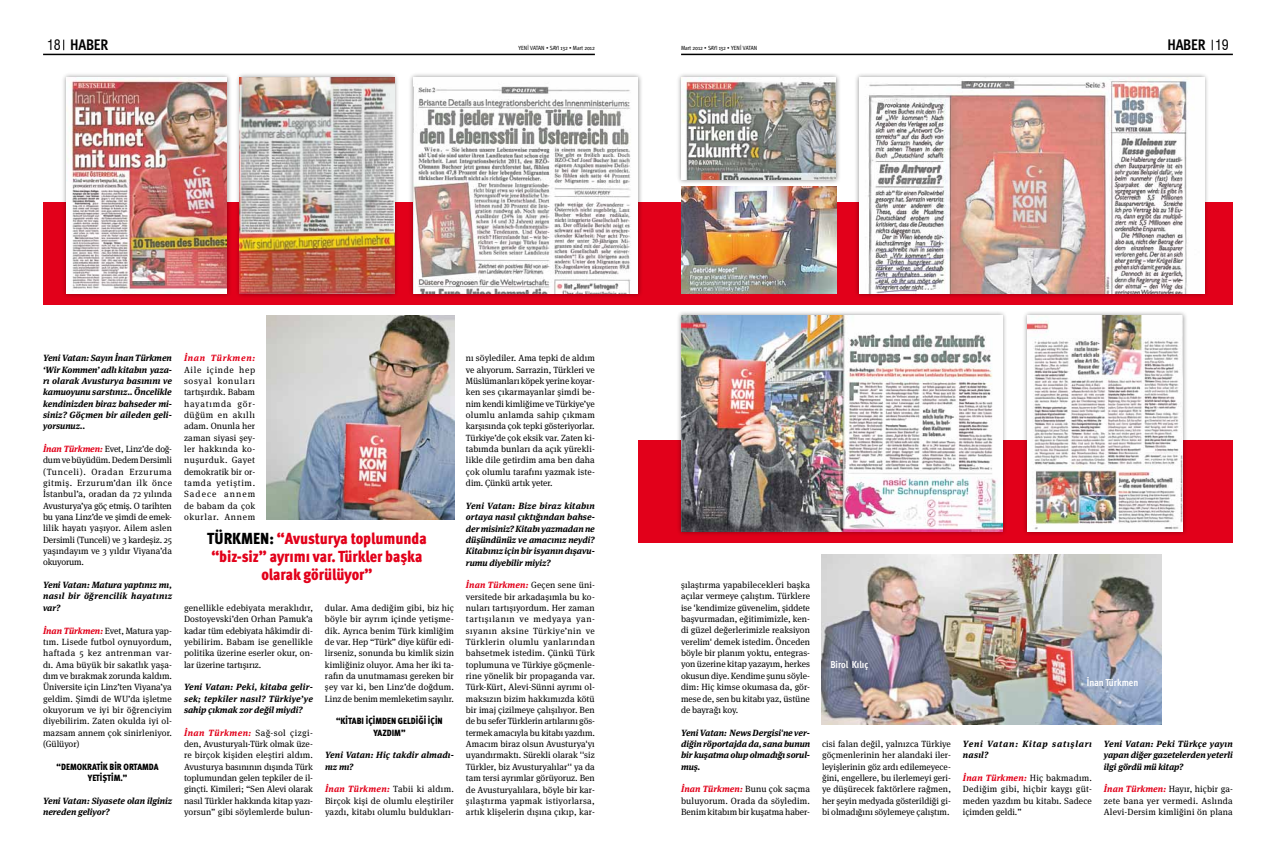
<style>
.page{position:relative;width:1276px;height:851px;background:#fff}
.page>*{position:absolute;margin:0;border:0;box-sizing:border-box;transform-origin:0 0}
.t1{font:900 16px/18px "Meta Cond Pro";letter-spacing:-.005em;color:#e2001a;text-align:center}
.t2{font:700 15.3px "Meta Cond Pro";letter-spacing:-.015em;color:#000}
.t3{font:700 10px "Meta Cond Pro";letter-spacing:-.005em;color:#fff}
.t4{font:9px/11.3px "Meta Serif Pro";letter-spacing:.01em;color:#000;text-align:justify}
.t5{font:italic 700 9px/11.3px "Meta Serif Pro";letter-spacing:-.005em;color:#000;text-align:justify}
.t6{font:900 9px/11.3px "Meta Cond Pro";letter-spacing:.005em;color:#000;text-align:center}
.t7{font:italic 700 9px/11.3px "Meta Serif Pro";letter-spacing:.015em;color:#000}
.t8{font:italic 700 9px/11.3px "Meta Serif Pro";letter-spacing:.08em;color:#000}
.t9{font:italic 700 9px "Meta Serif Pro";letter-spacing:.075em;color:#e2001a}
.t10{font:6px "Meta Cond Pro";letter-spacing:-.01em;color:#000}
.s1{font-family:"Swiss 721 BT";font-weight:400;font-stretch:condensed;font-size:14px}
.s2{font-weight:700;font-style:italic;color:#e2001a}
.s3{color:#000}
</style>
<div class="page">
<hr style="left:43px;top:54px;width:552px;height:1px;background:#000">
<hr style="left:681px;top:54px;width:552px;height:1px;background:#000">
<div style="left:638px;top:440px;width:595px;height:102px;background:#e2001a"></div>
<div style="left:43px;top:202px;width:1190px;height:102px;background:#e2001a"></div>
<div style="left:235px;top:72px;width:164px;height:226px;background:#000;opacity:.42"></div>
<img style="left:240px;top:77px;width:154px;height:216px">
<div style="left:62px;top:72px;width:170px;height:226px;background:#000;opacity:.42"></div>
<img style="left:67px;top:77px;width:160px;height:216px">
<div style="left:408px;top:72px;width:235px;height:226px;background:#000;opacity:.42"></div>
<img style="left:413px;top:77px;width:225px;height:216px">
<div style="left:676px;top:72px;width:165px;height:113px;background:#000;opacity:.42"></div>
<img style="left:681px;top:77px;width:155px;height:102px">
<div style="left:854px;top:72px;width:355px;height:226px;background:#000;opacity:.42"></div>
<img style="left:859px;top:77px;width:345px;height:216px">
<div style="left:676px;top:310px;width:331px;height:226px;background:#000;opacity:.42"></div>
<img style="left:681px;top:315px;width:321px;height:216px">
<div style="left:1022px;top:310px;width:165px;height:226px;background:#000;opacity:.42"></div>
<img style="left:1027px;top:315px;width:155px;height:216px">
<img style="left:266px;top:315px;width:188px;height:205px">
<img style="left:822px;top:554px;width:339px;height:170px">
<img style="left:681px;top:186px;width:155px;height:107px">
<h2 class="t2" style="left:47px;top:35px;width:63px"><span class="s1">18</span> HABER</h2>
<p class="t10" style="left:518px;top:44px;width:78px">Yenİ VATAN • SAYI 132 • Mart 2012</p>
<p class="t10" style="left:681px;top:44px;width:77px">Mart 2012 • SAYI 132 • Yenİ VATAN</p>
<h2 class="t2" style="left:1167px;top:35px;width:63px">HABER <span class="s1">19</span></h2>
<p class="t5" style="left:43px;top:351px;width:130px">Yeni Vatan: Sayın İnan Türkmen ‘Wir Kommen’ adlı kitabın yaza&shy;rı olarak Avusturya basınını ve kamuoyunu sarstınız.. Öncelikle kendinizden biraz bahseder mi&shy;siniz? Göçmen bir aileden geli&shy;yorsunuz..</p>
<p class="t4" style="left:43px;top:442px;width:130px"><span class="s2">İnan Türkmen:</span> Evet, Linz’de doğ&shy;dum ve büyüdüm. Dedem Dersimli (Tunceli). Oradan Erzuruma gitmiş. Erzurum’dan ilk önce İstanbul’a, oradan da 72 yılında Avusturya’ya göç etmiş. O tarihten bu yana Linz’de ve şimdi de emek&shy;lilik hayatı yaşıyor. Ailem aslen Dersimli (Tunceli) ve 3 kardeşiz. 25 yaşındayım ve 3 yıldır Viyana’da okuyorum.</p>
<p class="t5" style="left:43px;top:578px;width:130px">Yeni Vatan: Matura yaptınız mı, nasıl bir öğrencilik hayatınız var?</p>
<p class="t4" style="left:43px;top:624px;width:130px"><span class="s2">İnan Türkmen:</span> Evet, Matura yap&shy;tım. Lisede futbol oynuyordum, haftada 5 kez antrenman var&shy;dı. Ama büyük bir sakatlık yaşa&shy;dım ve bırakmak zorunda kaldım.<br>Üniversite için Linz’ten Viyana’ya geldim. Şimdi de WU’da işletme okuyorum ve iyi bir öğrenciyim diyebilirim. Zaten okulda iyi ol&shy;mazsam annem çok sinirleniyor. (Gülüyor)</p>
<p class="t6" style="left:57px;top:761px;width:103px">“Demokratik bir ortamda yetiştim.”</p>
<p class="t5" style="left:43px;top:794px;width:131px">Yeni Vatan: Siyasete olan ilginiz nereden geliyor?</p>
<p class="t9" style="left:184px;top:351px;width:73px">İnan Türkmen:</p>
<p class="t4" style="left:184px;top:363px;width:73px">Aile içinde hep sosyal konuları tartışırdık. Babam hayatımda gör&shy;düğüm en akıllı adam. Onunla her zaman siyasi şey&shy;ler hakkında ko&shy;nuşurduk. Gayet demokratik bir or&shy;tamda yetiştim.<br>Sadece annem de babam da çok okurlar. Annem</p>
<h1 class="t1" style="left:207px;top:529px;width:221px"><span class="s3">Türkmen:</span> “Avusturya toplumunda “biz-siz” ayrımı var. Türkler başka olarak görülüyor”</h1>
<p class="t4" style="left:184px;top:601px;width:130px">genellikle edebiyata meraklıdır, Dostoyevski’den Orhan Pamuk’a kadar tüm edebiyata hâkimdir di&shy;yebilirim. Babam ise genellikle politika üzerine eserler okur, on&shy;lar üzerine tartışırız.</p>
<p class="t5" style="left:184px;top:680px;width:130px">Yeni Vatan: Peki, kitaba gelir&shy;sek; tepkiler nasıl? Türkiye’ye sahip çıkmak zor değil miydi?</p>
<p class="t4" style="left:184px;top:726px;width:130px"><span class="s2">İnan Türkmen:</span> Sağ-sol çizgi&shy;den, Avusturyalı-Türk olmak üze&shy;re birçok kişiden eleştiri aldım.<br>Avusturya basınının dışında Türk toplumundan gelen tepkiler de il&shy;ginçti. Kimileri; “Sen Alevi olarak nasıl Türkler hakkında kitap yazı&shy;yorsun” gibi söylemlerde bulun-</p>
<p class="t4" style="left:325px;top:601px;width:130px">dular. Ama dediğim gibi, biz hiç böyle bir ayrım içinde yetişme&shy;dik. Ayrıca benim Türk kimliğim de var. Hep “Türk” diye küfür edi&shy;lirseniz, sonunda bu kimlik sizin kimliğiniz oluyor. Ama her iki ta&shy;rafın da unutmaması gereken bir şey var ki, ben Linz’de doğdum.<br>Linz de benim memleketim sayılır.</p>
<p class="t6" style="left:336px;top:715px;width:108px">“Kitabı içimden geldiği için yazdım”</p>
<p class="t7" style="left:325px;top:748px;width:130px">Yeni Vatan: Hiç takdir almadı&shy;nız mı?</p>
<p class="t4" style="left:325px;top:783px;width:130px"><span class="s2">İnan Türkmen:</span> Tabii ki aldım.<br>Birçok kişi de olumlu eleştiriler yazdı, kitabı olumlu buldukları-</p>
<p class="t4" style="left:466px;top:352px;width:131px">nı söylediler. Ama tepki de aldım ve alıyorum. Sarrazin, Türkleri ve Müslümanları köpek yerine koyar&shy;ken ses çıkarmayanlar şimdi be&shy;nim kendi kimliğime ve Türkiye’ye olumlu anlamda sahip çıkmam karşısında çok tepki gösteriyorlar.<br>Türkiye’de çok eksik var. Zaten ki&shy;tabımda bunları da açık yürekli&shy;likle dile getirdim ama ben daha çok olumlu tarafını yazmak iste&shy;dim. Çünkü artık yeter.</p>
<p class="t5" style="left:466px;top:499px;width:130px">Yeni Vatan: Bize biraz kitabın ortaya nasıl çıktığından bahse&shy;der misiniz? Kitabı yazmadan ne düşündünüz ve amacınız neydi?<br>Kitabınız için bir isyanın dışavu&shy;rumu diyebilir miyiz?</p>
<p class="t4" style="left:466px;top:579px;width:130px"><span class="s2">İnan Türkmen:</span> Geçen sene üni&shy;versitede bir arkadaşımla bu ko&shy;nuları tartışıyordum. Her zaman tartışılanın ve medyaya yan&shy;sıyanın aksine Türkiye’nin ve Türklerin olumlu yanlarından bahsetmek istedim. Çünkü Türk toplumuna ve Türkiye göçmenle&shy;rine yönelik bir propaganda var.<br>Türk-Kürt, Alevi-Sünni ayrımı ol&shy;maksızın bizim hakkımızda kötü bir imaj çizilmeye çalışılıyor. Ben de bu sefer Türklerin artılarını gös&shy;termek amacıyla bu kitabı yazdım.<br>Amacım biraz olsun Avusturya'yı uyandırmaktı. Sürekli olarak ''siz Türkler, biz Avusturyalılar'' ya da tam tersi ayrımlar görüyoruz. Ben de Avusturyalılara, böyle bir kar&shy;şılaştırma yapmak istiyorlarsa, artık klişelerin dışına çıkıp, kar-</p>
<p class="t4" style="left:681px;top:578px;width:131px">şılaştırma yapabilecekleri başka açılar vermeye çalıştım. Türklere ise 'kendimize güvenelim, şiddete başvurmadan, eğitimimizle, ken&shy;di güzel değerlerimizle reaksiyon verelim' demek istedim. Önceden böyle bir planım yoktu, entegras&shy;yon üzerine kitap yazayım, herkes okusun diye. Kendime şunu söyle&shy;dim: Hiç kimse okumasa da, gör&shy;mese de, sen bu kitabı yaz, üstüne de bayrağı koy.</p>
<p class="t5" style="left:681px;top:725px;width:130px">Yeni Vatan: News Dergisi'ne ver&shy;diğin röportajda da, sana bunun bir kuşatma olup olmadığı sorul&shy;muş.</p>
<p class="t4" style="left:681px;top:783px;width:130px"><span class="s2">İnan Türkmen:</span> Bunu çok saçma buluyorum. Orada da söyledim.<br>Benim kitabım bir kuşatma haber-</p>
<p class="t3" style="left:830px;top:658px;width:39px">Birol Kılıç</p>
<p class="t3" style="left:1087px;top:676px;width:53px">İnan Türkmen</p>
<p class="t4" style="left:822px;top:737px;width:130px">cisi falan değil, yalnızca Türkiye göçmenlerinin her alandaki iler&shy;leyişlerinin göz ardı edilemeyece&shy;ğini, engellere, bu ilerlemeyi geri&shy;ye düşürecek faktörlere rağmen, her şeyin medyada gösterildiği gi&shy;bi olmadığını söylemeye çalıştım.</p>
<p class="t8" style="left:963px;top:737px;width:130px">Yeni Vatan: Kitap satışları nasıl?</p>
<p class="t4" style="left:963px;top:771px;width:130px"><span class="s2">İnan Türkmen:</span> Hiç bakmadım.<br>Dediğim gibi, hiçbir kaygı güt&shy;meden yazdım bu kitabı. Sadece içimden geldi.”</p>
<p class="t5" style="left:1104px;top:737px;width:130px">Yeni Vatan: Peki Türkçe yayın yapan diğer gazetelerden yeterli ilgi gördü mü kitap?</p>
<p class="t4" style="left:1104px;top:783px;width:130px"><span class="s2">İnan Türkmen:</span> Hayır, hiçbir ga&shy;zete bana yer vermedi. Aslında Alevi-Dersim kimliğini ön plana</p>
</div>
